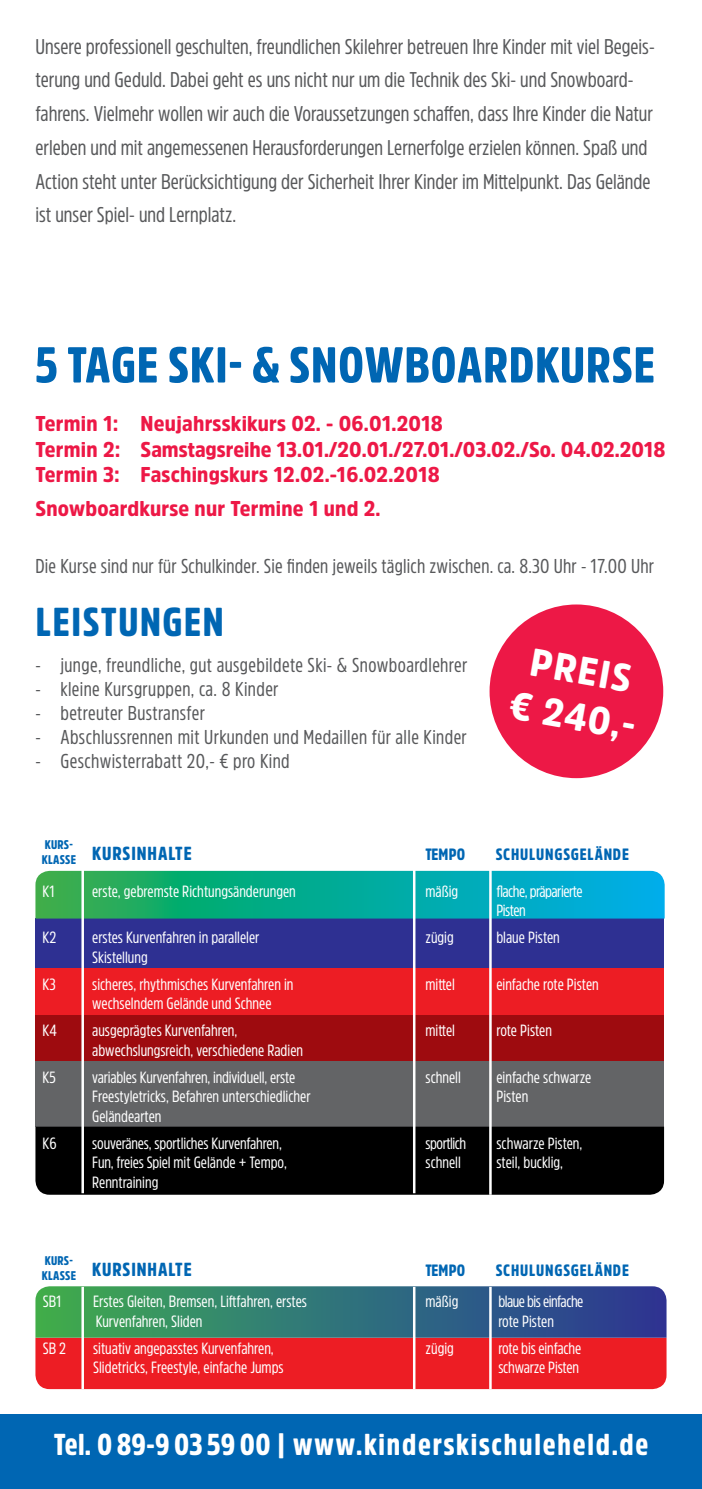
<style>
.page{position:relative;width:702px;height:1489px;background:#fff}
.page>*{position:absolute;margin:0;border:0;box-sizing:border-box;transform-origin:0 0}
.t1{font:900 50px "Amsi Pro Cond";letter-spacing:.02em;color:#0066b3}
.t2{font:900 40px "Amsi Pro Cond";color:#0066b3}
.t3{font:900 38.75px/46.5px "Amsi Pro Narw";color:#fff;text-align:center}
.t4{font:900 30px "Amsi Pro Cond";letter-spacing:.06em;color:#fff}
.t5{font:21.25px/33.8px "Amsi Pro Cond";color:#58595b}
.t6{font:900 21.25px/25.5px "Amsi Pro Narw";letter-spacing:.005em;color:#ed1846}
.t7{font:20px "Amsi Pro Cond";letter-spacing:.02em;color:#58595b}
.t8{font:900 18.75px "Amsi Pro Cond";letter-spacing:.05em;color:#0066b3}
.t9{font:16.25px "Amsi Pro Cond";color:#fff}
.t10{font:16.25px/19.5px "Amsi Pro Cond";letter-spacing:-.03em;color:#fff}
.t11{font:900 16.25px "Amsi Pro Cond";letter-spacing:.05em;color:#0066b3}
.t12{font:900 12.5px/15px "Amsi Pro Cond";letter-spacing:.02em;color:#0066b3}
</style>
<div class="page">
<div style="left:0;top:1414px;width:702px;height:74px;background:#0066b3"></div>
<div style="left:489px;top:604px;width:174px;height:174px;background:#ed1846;border-radius:50%"></div>
<svg style="left:35px;top:1286px;width:631px;height:102px;background:#8f4950"></svg>
<hr style="left:81px;top:1286px;width:3px;height:102px;background:#fff">
<hr style="left:413px;top:1286px;width:2px;height:102px;background:#fff">
<hr style="left:489px;top:1286px;width:2px;height:102px;background:#fff">
<div style="left:35px;top:1060px;width:629px;height:66px;background:#636466"></div>
<div style="left:35px;top:1014px;width:629px;height:46px;background:#9e0b0f"></div>
<div style="left:35px;top:1126px;width:629px;height:68px;background:#000"></div>
<div style="left:35px;top:968px;width:629px;height:46px;background:#ed1d24"></div>
<div style="left:35px;top:918px;width:629px;height:50px;background:#2e3092"></div>
<svg style="left:35px;top:870px;width:629px;height:48px;background:#0ead9c"></svg>
<hr style="left:81px;top:868px;width:3px;height:325px;background:#fff">
<hr style="left:413px;top:867px;width:2px;height:326px;background:#fff">
<hr style="left:489px;top:867px;width:2px;height:327px;background:#fff">
<p class="t5" style="left:35px;top:29px;width:620px">Unsere professionell geschulten, freundlichen Skilehrer betreuen Ihre Kinder mit viel Begeis&shy;terung und Geduld. Dabei geht es uns nicht nur um die Technik des Ski- und Snowboard&shy;fahrens. Vielmehr wollen wir auch die Voraussetzungen schaffen, dass Ihre Kinder die Natur erleben und mit angemessenen Herausforderungen Lernerfolge erzielen können. Spaß und Action steht unter Berücksichtigung der Sicherheit Ihrer Kinder im Mittelpunkt. Das Gelände ist unser Spiel- und Lernplatz.</p>
<h1 class="t1" style="left:35px;top:330px;width:621px">5 TAGE SKI- &amp; SNOWBOARDKURSE</h1>
<h3 class="t6" style="left:35px;top:410px;width:631px">Termin 1: Neujahrsskikurs 02. - 06.01.2018<br>Termin 2: Samstagsreihe 13.01./20.01./27.01./03.02./So. 04.02.2018<br>Termin 3: Faschingskurs 12.02.-16.02.2018</h3>
<h3 class="t6" style="left:35px;top:495px;width:346px">Snowboardkurse nur Termine 1 und 2.</h3>
<p class="t7" style="left:35px;top:552px;width:620px">Die Kurse sind nur für Schulkinder. Sie finden jeweils täglich zwischen. ca. 8.30 Uhr - 17.00 Uhr</p>
<h2 class="t2" style="left:36px;top:594px;width:87px">LEISTUNGEN</h2>
<p class="t7" style="left:35px;top:651px;width:433px">- junge, freundliche, gut ausgebildete Ski- &amp; Snowboardlehrer</p>
<p class="t7" style="left:35px;top:675px;width:244px">- kleine Kursgruppen, ca. 8 Kinder</p>
<p class="t7" style="left:35px;top:699px;width:171px">- betreuter Bustransfer</p>
<p class="t7" style="left:35px;top:723px;width:433px">- Abschlussrennen mit Urkunden und Medaillen für alle Kinder</p>
<p class="t7" style="left:35px;top:747px;width:256px">- Geschwisterrabatt 20,- € pro Kind</p>
<h3 class="t3" style="left:522px;top:635px;width:128px;rotate:10deg">Preis € 240,-</h3>
<p class="t12" style="left:42px;top:836px;width:36px">KURS-<br>KLASSE</p>
<p class="t8" style="left:39px;top:840px;width:33px">K</p>
<p class="t8" style="left:102px;top:840px;width:91px">URSINHALTE</p>
<p class="t11" style="left:425px;top:843px;width:41px">TEMPO</p>
<p class="t11" style="left:495px;top:843px;width:135px">SCHULUNGSGELÄNDE</p>
<p class="t9" style="left:43px;top:879px;width:14px">K1</p>
<p class="t9" style="left:92px;top:879px;width:205px">erste, gebremste Richtungsänderungen</p>
<p class="t9" style="left:425px;top:879px;width:34px">mäßig</p>
<p class="t10" style="left:496px;top:880px;width:88px">flache, präparierte<br>Pisten</p>
<p class="t9" style="left:43px;top:926px;width:15px">K2</p>
<p class="t9" style="left:92px;top:926px;width:169px">erstes Kurvenfahren in paralleler</p>
<p class="t9" style="left:425px;top:926px;width:30px">zügig</p>
<p class="t9" style="left:496px;top:926px;width:65px">blaue Pisten</p>
<p class="t9" style="left:92px;top:945px;width:57px">Skistellung</p>
<p class="t9" style="left:43px;top:972px;width:15px">K3</p>
<p class="t9" style="left:92px;top:972px;width:203px">sicheres, rhythmisches Kurvenfahren in</p>
<p class="t9" style="left:425px;top:972px;width:31px">mittel</p>
<p class="t9" style="left:496px;top:972px;width:104px">einfache rote Pisten</p>
<p class="t9" style="left:92px;top:992px;width:181px">wechselndem Gelände und Schnee</p>
<p class="t9" style="left:43px;top:1019px;width:16px">K4</p>
<p class="t9" style="left:92px;top:1019px;width:147px">ausgeprägtes Kurvenfahren,</p>
<p class="t9" style="left:425px;top:1019px;width:31px">mittel</p>
<p class="t9" style="left:496px;top:1019px;width:57px">rote Pisten</p>
<p class="t9" style="left:92px;top:1038px;width:212px">abwechslungsreich, verschiedene Radien</p>
<p class="t9" style="left:43px;top:1065px;width:15px">K5</p>
<p class="t9" style="left:92px;top:1065px;width:204px">variables Kurvenfahren, individuell, erste</p>
<p class="t9" style="left:425px;top:1065px;width:37px">schnell</p>
<p class="t9" style="left:496px;top:1065px;width:96px">einfache schwarze</p>
<p class="t9" style="left:92px;top:1085px;width:220px">Freestyletricks, Befahren unterschiedlicher</p>
<p class="t9" style="left:496px;top:1085px;width:33px">Pisten</p>
<p class="t9" style="left:92px;top:1104px;width:71px">Geländearten</p>
<p class="t9" style="left:43px;top:1131px;width:16px">K6</p>
<p class="t9" style="left:92px;top:1131px;width:191px">souveränes, sportliches Kurvenfahren,</p>
<p class="t10" style="left:425px;top:1132px;width:42px">sportlich</p>
<p class="t9" style="left:496px;top:1131px;width:87px">schwarze Pisten,</p>
<p class="t9" style="left:92px;top:1151px;width:196px">Fun, freies Spiel mit Gelände + Tempo,</p>
<p class="t9" style="left:425px;top:1151px;width:37px">schnell</p>
<p class="t9" style="left:496px;top:1151px;width:68px">steil, bucklig,</p>
<p class="t9" style="left:92px;top:1170px;width:68px">Renntraining</p>
<p class="t12" style="left:42px;top:1252px;width:36px">KURS-<br>KLASSE</p>
<p class="t8" style="left:39px;top:1255px;width:33px">K</p>
<p class="t8" style="left:102px;top:1255px;width:91px">URSINHALTE</p>
<p class="t11" style="left:425px;top:1258px;width:41px">TEMPO</p>
<p class="t11" style="left:495px;top:1258px;width:135px">SCHULUNGSGELÄNDE</p>
<p class="t9" style="left:43px;top:1290px;width:20px">SB1</p>
<p class="t9" style="left:93px;top:1290px;width:215px">Erstes Gleiten, Bremsen, Liftfahren, erstes</p>
<p class="t9" style="left:425px;top:1290px;width:34px">mäßig</p>
<p class="t10" style="left:498px;top:1290px;width:86px">blaue bis einfache</p>
<p class="t9" style="left:96px;top:1309px;width:108px">Kurvenfahren, Sliden</p>
<p class="t9" style="left:498px;top:1309px;width:57px">rote Pisten</p>
<p class="t9" style="left:43px;top:1336px;width:25px">SB 2</p>
<p class="t9" style="left:93px;top:1336px;width:182px">situativ angepasstes Kurvenfahren,</p>
<p class="t9" style="left:425px;top:1336px;width:30px">zügig</p>
<p class="t9" style="left:498px;top:1336px;width:84px">rote bis einfache</p>
<p class="t9" style="left:93px;top:1356px;width:192px">Slidetricks, Freestyle, einfache Jumps</p>
<p class="t9" style="left:498px;top:1356px;width:82px">schwarze Pisten</p>
<h3 class="t4" style="left:54px;top:1423px;width:596px">TEL. 089-9035900 | WWW.KINDERSKISCHULEHELD.DE</h3>
</div>
